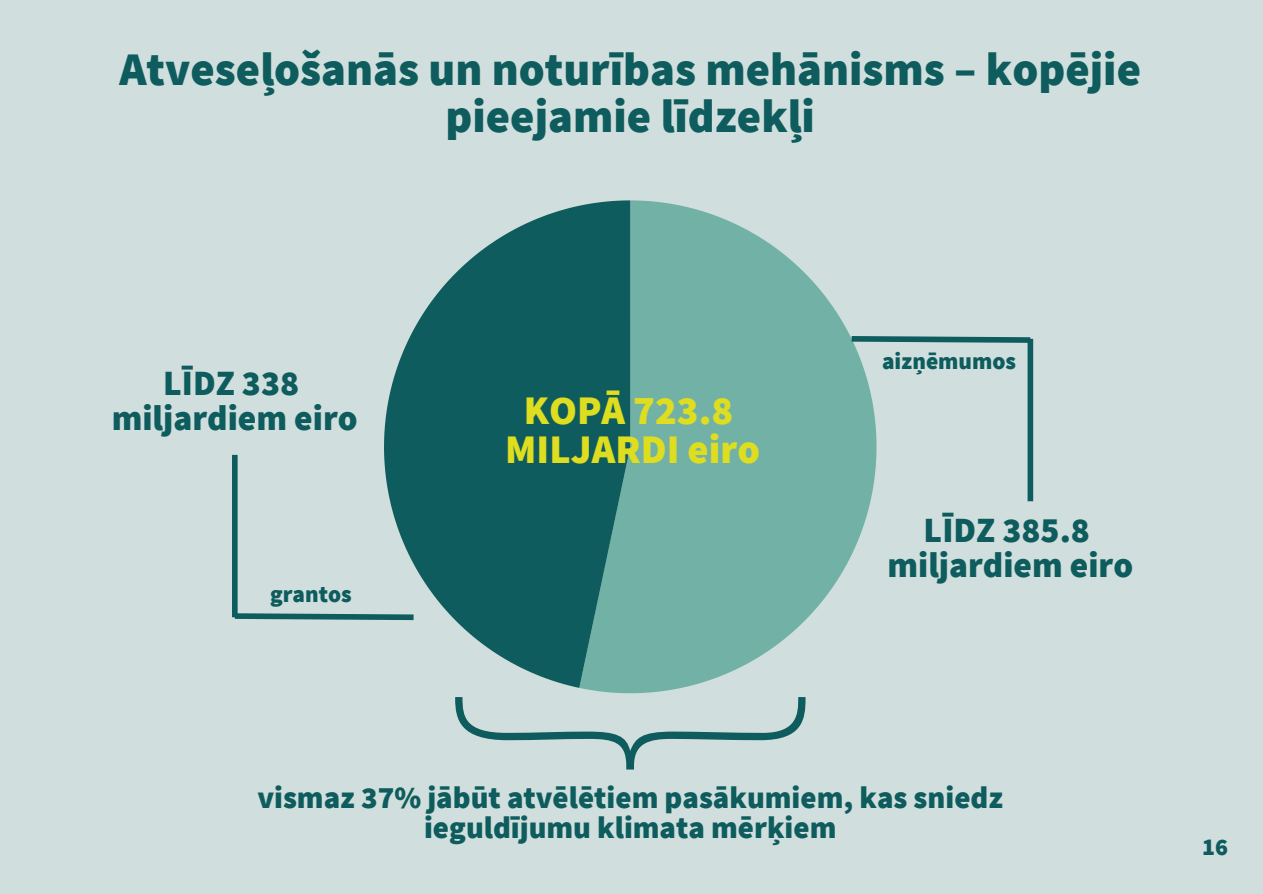
<style>
.page{position:relative;width:1263px;height:894px;background:#fff}
.page>*{position:absolute;margin:0;border:0;box-sizing:border-box;transform-origin:0 0}
.t1{font:900 46.5px/46.2px "Source Sans Pro";color:#0e5c5d;text-align:center}
.t2{font:900 40.35px/39.6px "Source Sans Pro";color:#dedd1f;text-align:center}
.t3{font:900 35.4px/34.5px "Source Sans Pro";color:#0e5c5d;text-align:center}
.t4{font:900 30.9px/30.3px "Source Sans Pro";color:#0e5c5d;text-align:center}
.t5{font:900 24px "Source Sans Pro";color:#0e5c5d}
.t6{font:900 23.4px "Source Sans Pro";color:#0e5c5d}
</style>
<div class="page">
<div style="left:0;top:0;width:1263px;height:893px;background:#d0dfdd"></div>
<svg style="left:579px;top:200px;width:297px;height:493px;fill:#72b2a6"></svg>
<svg style="left:384px;top:200px;width:246px;height:487px;fill:#0e5c5d"></svg>
<svg style="left:846px;top:333px;width:188px;height:12px"></svg>
<div style="left:1027px;top:339px;width:6px;height:162px;background:#0e5c5d"></div>
<svg style="left:232px;top:610px;width:187px;height:12px"></svg>
<div style="left:232px;top:454px;width:6px;height:163px;background:#0e5c5d"></div>
<svg style="left:455px;top:697px;width:350px;height:72px"></svg>
<h1 class="t1" style="left:119px;top:46px;width:1023px">Atveseļošanās un noturības mehānisms – kopējie pieejamie līdzekļi</h1>
<p class="t3" style="left:112px;top:365px;width:247px">LĪDZ 338 miljardiem eiro</p>
<p class="t6" style="left:270px;top:578px;width:83px">grantos</p>
<h2 class="t2" style="left:505px;top:389px;width:256px">KOPĀ 723.8<br>MILJARDI eiro</h2>
<p class="t6" style="left:882px;top:346px;width:136px">aizņēmumos</p>
<p class="t3" style="left:888px;top:512px;width:247px">LĪDZ 385.8 miljardiem eiro</p>
<p class="t4" style="left:257px;top:781px;width:747px">vismaz 37% jābūt atvēlētiem pasākumiem, kas sniedz ieguldījumu klimata mērķiem</p>
<p class="t5" style="left:1202px;top:831px;width:27px">16</p>
</div>
